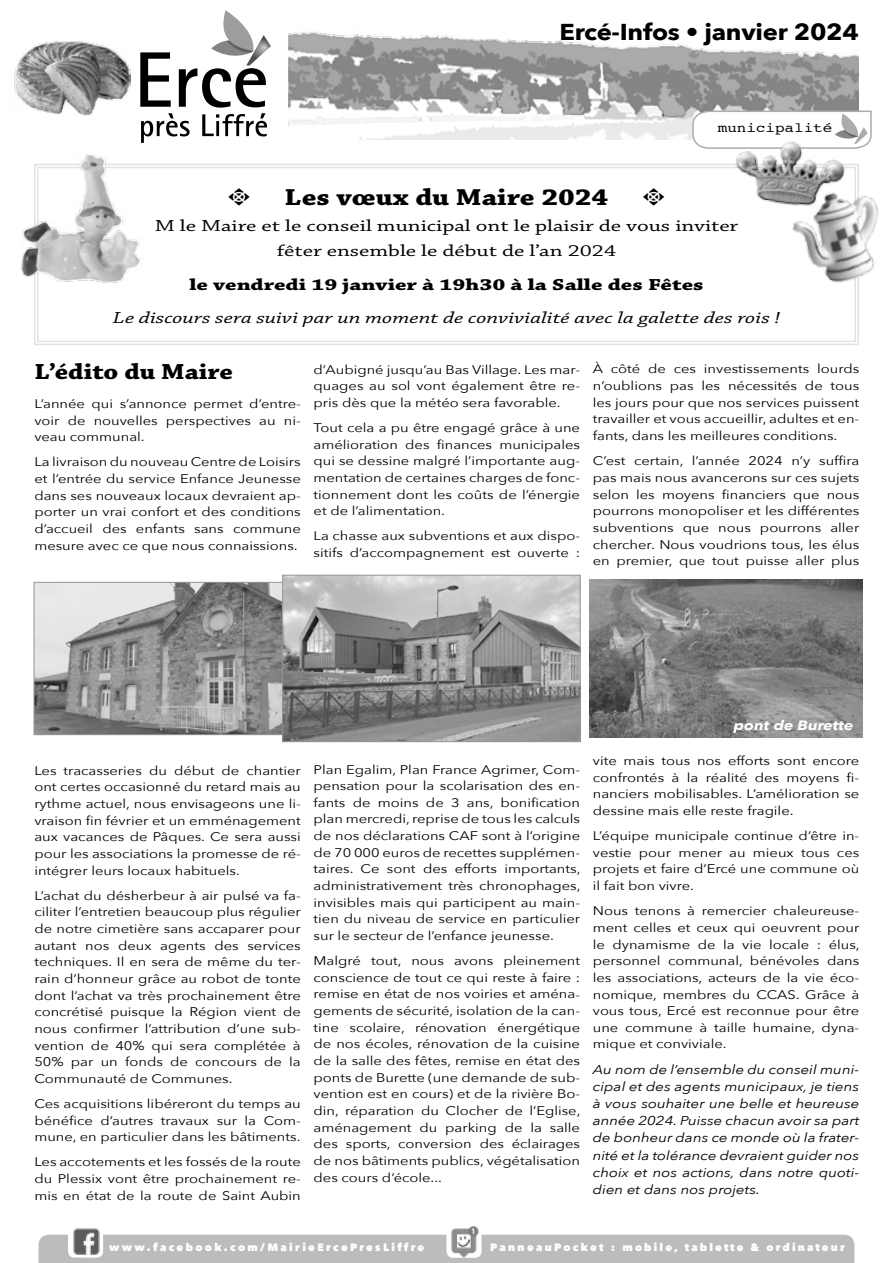
<style>
.page{position:relative;width:893px;height:1263px;background:#fff}
.page>*{position:absolute;margin:0;border:0;box-sizing:border-box;transform-origin:0 0}
.t1{font:700 24.3px "Chaparral Pro";color:#000;scale:1.22 1}
.t2{font:24.3px "Type Embellishments One Let Plain";color:#000;scale:1.22 1}
.t3{font:700 22.95px "Avenir Next";letter-spacing:-.01em;color:#000;scale:1.11 1}
.t4{font:700 22.95px "Chaparral Pro";color:#000;scale:1.18 1}
.t5{font:16.8px/25.2px "Chaparral Pro";color:#000;text-align:center;scale:1.37 1}
.t6{font:italic 16.8px "Chaparral Pro";color:#000;scale:1.37 1}
.t7{font:700 16.8px "Chaparral Pro";color:#000;scale:1.37 1}
.t8{font:italic 700 13.5px "Avenir Next";color:#fff;scale:1.18 1}
.t9{font:13.5px "Courier";color:#000;scale:1.18 1}
.t10{font:italic 12.9px/17.1px "Avenir Next";color:#000;text-align:justify;scale:1.18 1}
.t11{font:12.45px/16.6px "Avenir Next";color:#000;text-align:justify;scale:1.18 1}
.t12{font:800 10.65px "Avenir Next";letter-spacing:.2em;color:#fff}
.t13{font:800 10.65px "Avenir Next";letter-spacing:.22em;color:#fff}
</style>
<div class="page">
<img style="left:288px;top:31px;width:571px;height:108px">
<img style="left:14px;top:41px;width:117px;height:74px">
<img style="left:590px;top:580px;width:272px;height:157px">
<img style="left:36px;top:584px;width:246px;height:149px">
<div style="left:34px;top:582px;width:266px;height:153px;border:1px solid #979696"></div>
<img style="left:284px;top:577px;width:294px;height:163px">
<div style="left:282px;top:575px;width:298px;height:167px;border:1px solid #979696"></div>
<div style="left:38px;top:1234px;width:817px;height:29px;background:#bcbcbc"></div>
<div style="left:68px;top:1225px;width:35px;height:32px;background:#fff;border-radius:6px"></div>
<img style="left:71px;top:1228px;width:30px;height:29px">
<div style="left:446px;top:1225px;width:36px;height:32px;background:#fff;border-radius:6px"></div>
<img style="left:451px;top:1226px;width:28px;height:31px">
<svg style="left:140px;top:10px;width:131px;height:133px"></svg>
<svg style="left:691px;top:110px;width:181px;height:39px"></svg>
<svg style="left:34px;top:164px;width:825px;height:181px"></svg>
<div style="left:37px;top:167px;width:819px;height:175px;border:1px solid #e3e3e3"></div>
<img style="left:779px;top:173px;width:100px;height:133px">
<img style="left:723px;top:120px;width:135px;height:106px">
<img style="left:21px;top:153px;width:126px;height:133px">
<h2 class="t3" style="left:559px;top:12px;width:271px">Ercé-Infos • janvier 2024</h2>
<p class="t9" style="left:718px;top:118px;width:99px">municipalité</p>
<h1 class="t2" style="left:227px;top:188px;width:21px">t</h1>
<h1 class="t1" style="left:285px;top:183px;width:267px">Les vœux du Maire 2024</h1>
<h1 class="t2" style="left:642px;top:188px;width:21px">t</h1>
<h3 class="t5" style="left:155px;top:213px;width:427px">M le Maire et le conseil municipal ont le plaisir de vous inviter fêter ensemble le début de l’an 2024</h3>
<h3 class="t7" style="left:189px;top:274px;width:377px">le vendredi 19 janvier à 19h30 à la Salle des Fêtes</h3>
<h3 class="t6" style="left:113px;top:309px;width:489px">Le discours sera suivi par un moment de convivialité avec la galette des rois !</h3>
<h2 class="t4" style="left:34px;top:358px;width:170px">L’édito du Maire</h2>
<p class="t11" style="left:34px;top:395px;width:227px">L’année qui s’annonce permet d’entre&shy;voir de nouvelles perspectives au ni&shy;veau communal.</p>
<p class="t11" style="left:34px;top:453px;width:227px">La livraison du nouveau Centre de Loisirs et l’entrée du service Enfance Jeunesse dans ses nouveaux locaux devraient ap&shy;porter un vrai confort et des conditions d’accueil des enfants sans commune mesure avec ce que nous connaissions.</p>
<p class="t11" style="left:314px;top:360px;width:227px">d’Aubigné jusqu’au Bas Village. Les mar&shy;quages au sol vont également être re&shy;pris dès que la météo sera favorable.</p>
<p class="t11" style="left:314px;top:419px;width:227px">Tout cela a pu être engagé grâce à une amélioration des finances municipales qui se dessine malgré l’importante aug&shy;mentation de certaines charges de fonc&shy;tionnement dont les coûts de l’énergie et de l’alimentation.</p>
<p class="t11" style="left:314px;top:527px;width:227px">La chasse aux subventions et aux dispo&shy;sitifs d’accompagnement est ouverte :</p>
<p class="t11" style="left:593px;top:360px;width:227px">À côté de ces investissements lourds n’oublions pas les nécessités de tous les jours pour que nos services puissent travailler et vous accueillir, adultes et en&shy;fants, dans les meilleures conditions.</p>
<p class="t11" style="left:593px;top:452px;width:227px">C’est certain, l’année 2024 n’y suffira pas mais nous avancerons sur ces sujets selon les moyens financiers que nous pourrons monopoliser et les différentes subventions que nous pourrons aller chercher. Nous voudrions tous, les élus en premier, que tout puisse aller plus</p>
<p class="t11" style="left:34px;top:761px;width:227px">Les tracasseries du début de chantier ont certes occasionné du retard mais au rythme actuel, nous envisageons une li&shy;vraison fin février et un emménagement aux vacances de Pâques. Ce sera aussi pour les associations la promesse de ré&shy;intégrer leurs locaux habituels.</p>
<p class="t11" style="left:34px;top:886px;width:227px">L’achat du désherbeur à air pulsé va fa&shy;ciliter l’entretien beaucoup plus régulier de notre cimetière sans accaparer pour autant nos deux agents des services techniques. Il en sera de même du ter&shy;rain d’honneur grâce au robot de tonte dont l’achat va très prochainement être concrétisé puisque la Région vient de nous confirmer l’attribution d’une sub&shy;vention de 40% qui sera complétée à 50% par un fonds de concours de la Communauté de Communes.</p>
<p class="t11" style="left:34px;top:1095px;width:227px">Ces acquisitions libéreront du temps au bénéfice d’autres travaux sur la Com&shy;mune, en particulier dans les bâtiments.</p>
<p class="t11" style="left:34px;top:1153px;width:227px">Les accotements et les fossés de la route du Plessix vont être prochainement re&shy;mis en état de la route de Saint Aubin</p>
<p class="t11" style="left:314px;top:760px;width:228px">Plan Egalim, Plan France Agrimer, Com&shy;pensation pour la scolarisation des en&shy;fants de moins de 3 ans, bonification plan mercredi, reprise de tous les calculs de nos déclarations CAF sont à l’origine de 70 000 euros de recettes supplémen&shy;taires. Ce sont des efforts importants, administrativement très chronophages, invisibles mais qui participent au main&shy;tien du niveau de service en particulier sur le secteur de l’enfance jeunesse.</p>
<p class="t11" style="left:314px;top:952px;width:228px">Malgré tout, nous avons pleinement conscience de tout ce qui reste à faire : remise en état de nos voiries et aména&shy;gements de sécurité, isolation de la can&shy;tine scolaire, rénovation énergétique de nos écoles, rénovation de la cuisine de la salle des fêtes, remise en état des ponts de Burette (une demande de sub&shy;vention est en cours) et de la rivière Bo&shy;din, réparation du Clocher de l’Eglise, aménagement du parking de la salle des sports, conversion des éclairages de nos bâtiments publics, végétalisation des cours d’école...</p>
<p class="t8" style="left:734px;top:714px;width:103px">pont de Burette</p>
<p class="t11" style="left:593px;top:752px;width:227px">vite mais tous nos efforts sont encore confrontés à la réalité des moyens fi&shy;nanciers mobilisables. L’amélioration se dessine mais elle reste fragile.</p>
<p class="t11" style="left:593px;top:827px;width:227px">L’équipe municipale continue d’être in&shy;vestie pour mener au mieux tous ces projets et faire d’Ercé une commune où il fait bon vivre.</p>
<p class="t11" style="left:593px;top:902px;width:228px">Nous tenons à remercier chaleureuse&shy;ment celles et ceux qui oeuvrent pour le dynamisme de la vie locale : élus, personnel communal, bénévoles dans les associations, acteurs de la vie éco&shy;nomique, membres du CCAS. Grâce à vous tous, Ercé est reconnue pour être une commune à taille humaine, dyna&shy;mique et conviviale.</p>
<p class="t10" style="left:593px;top:1060px;width:227px">Au nom de l’ensemble du conseil muni&shy;cipal et des agents municipaux, je tiens à vous souhaiter une belle et heureuse année 2024. Puisse chacun avoir sa part de bonheur dans ce monde où la frater&shy;nité et la tolérance devraient guider nos choix et nos actions, dans notre quoti&shy;dien et dans nos projets.</p>
<p class="t13" style="left:109px;top:1241px;width:317px">www.facebook.com/MairieErcePresLiffre</p>
<p class="t12" style="left:490px;top:1241px;width:356px">PanneauPocket : mobile, tablette &amp; ordinateur</p>
</div>
